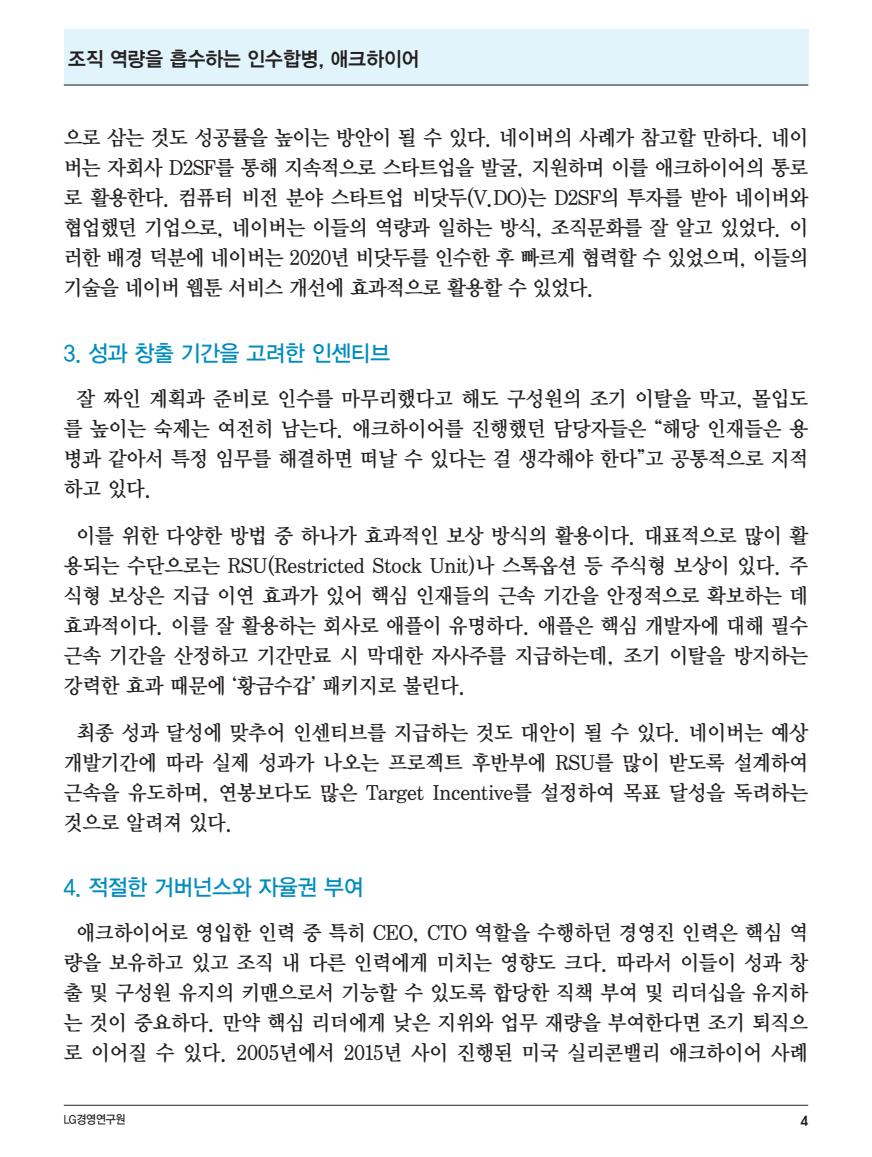
<style>
.page{position:relative;width:872px;height:1157px;background:#fff}
.page>*{position:absolute;margin:0;border:0;box-sizing:border-box;transform-origin:0 0}
._2__괄호제목{font:22.5px "YDVYGO13";letter-spacing:-.01em;color:#008dbe;scale:.95 1}
._3__본문{font:21px/30px "YDVY Mj O14";letter-spacing:-.01em;color:#231f20;text-align:justify;scale:.95 1}
.t1{font:20.25px "YDVYGO14";color:#231f20;scale:.95 1}
.t2{font:13.5px "YDV Yhead M";color:#231f20}
.t3{font:12px "YDVYGO13";letter-spacing:-.015em;color:#231f20;scale:.9 1}
</style>
<div class="page">
<div style="left:64px;top:29px;width:744px;height:56px;background:#e1f4fc"></div>
<hr style="left:64px;top:85px;width:744px;height:1px;background:#231f20">
<hr style="left:64px;top:1104px;width:744px;height:1px;background:#231f20">
<p class="t1" style="left:68px;top:45px;width:371px">조직 역량을 흡수하는 인수합병, 애크하이어</p>
<p class="_3__본문" style="left:64px;top:122px;width:785px">으로 삼는 것도 성공률을 높이는 방안이 될 수 있다. 네이버의 사례가 참고할 만하다. 네이 버는 자회사 D2SF를 통해 지속적으로 스타트업을 발굴, 지원하며 이를 애크하이어의 통로 로 활용한다. 컴퓨터 비전 분야 스타트업 비닷두(V.DO)는 D2SF의 투자를 받아 네이버와 협업했던 기업으로, 네이버는 이들의 역량과 일하는 방식, 조직문화를 잘 알고 있었다. 이 러한 배경 덕분에 네이버는 2020년 비닷두를 인수한 후 빠르게 협력할 수 있었으며, 이들의 기술을 네이버 웹툰 서비스 개선에 효과적으로 활용할 수 있었다.</p>
<p class="_2__괄호제목" style="left:64px;top:338px;width:345px">3. 성과 창출 기간을 고려한 인센티브</p>
<p class="_3__본문" style="left:64px;top:382px;width:785px;text-indent:13px">잘 짜인 계획과 준비로 인수를 마무리했다고 해도 구성원의 조기 이탈을 막고, 몰입도 를 높이는 숙제는 여전히 남는다. 애크하이어를 진행했던 담당자들은 “해당 인재들은 용 병과 같아서 특정 임무를 해결하면 떠날 수 있다는 걸 생각해야 한다”고 공통적으로 지적 하고 있다.</p>
<p class="_3__본문" style="left:64px;top:519px;width:785px;text-indent:13px">이를 위한 다양한 방법 중 하나가 효과적인 보상 방식의 활용이다. 대표적으로 많이 활 용되는 수단으로는 RSU(Restricted Stock Unit)나 스톡옵션 등 주식형 보상이 있다. 주 식형 보상은 지급 이연 효과가 있어 핵심 인재들의 근속 기간을 안정적으로 확보하는 데 효과적이다. 이를 잘 활용하는 회사로 애플이 유명하다. 애플은 핵심 개발자에 대해 필수 근속 기간을 산정하고 기간만료 시 막대한 자사주를 지급하는데, 조기 이탈을 방지하는 강력한 효과 때문에 ‘황금수갑’ 패키지로 불린다.</p>
<p class="_3__본문" style="left:64px;top:716px;width:785px;text-indent:13px">최종 성과 달성에 맞추어 인센티브를 지급하는 것도 대안이 될 수 있다. 네이버는 예상 개발기간에 따라 실제 성과가 나오는 프로젝트 후반부에 RSU를 많이 받도록 설계하여 근속을 유도하며, 연봉보다도 많은 Target Incentive를 설정하여 목표 달성을 독려하는 것으로 알려져 있다.</p>
<p class="_2__괄호제목" style="left:64px;top:872px;width:317px">4. 적절한 거버넌스와 자율권 부여</p>
<p class="_3__본문" style="left:64px;top:916px;width:785px;text-indent:13px">애크하이어로 영입한 인력 중 특히 CEO, CTO 역할을 수행하던 경영진 인력은 핵심 역 량을 보유하고 있고 조직 내 다른 인력에게 미치는 영향도 크다. 따라서 이들이 성과 창 출 및 구성원 유지의 키맨으로서 기능할 수 있도록 합당한 직책 부여 및 리더십을 유지하 는 것이 중요하다. 만약 핵심 리더에게 낮은 지위와 업무 재량을 부여한다면 조기 퇴직으 로 이어질 수 있다. 2005년에서 2015년 사이 진행된 미국 실리콘밸리 애크하이어 사례</p>
<p class="t3" style="left:64px;top:1111px;width:70px">LG경영연구원</p>
<p class="t2" style="left:800px;top:1114px;width:9px">4</p>
</div>
